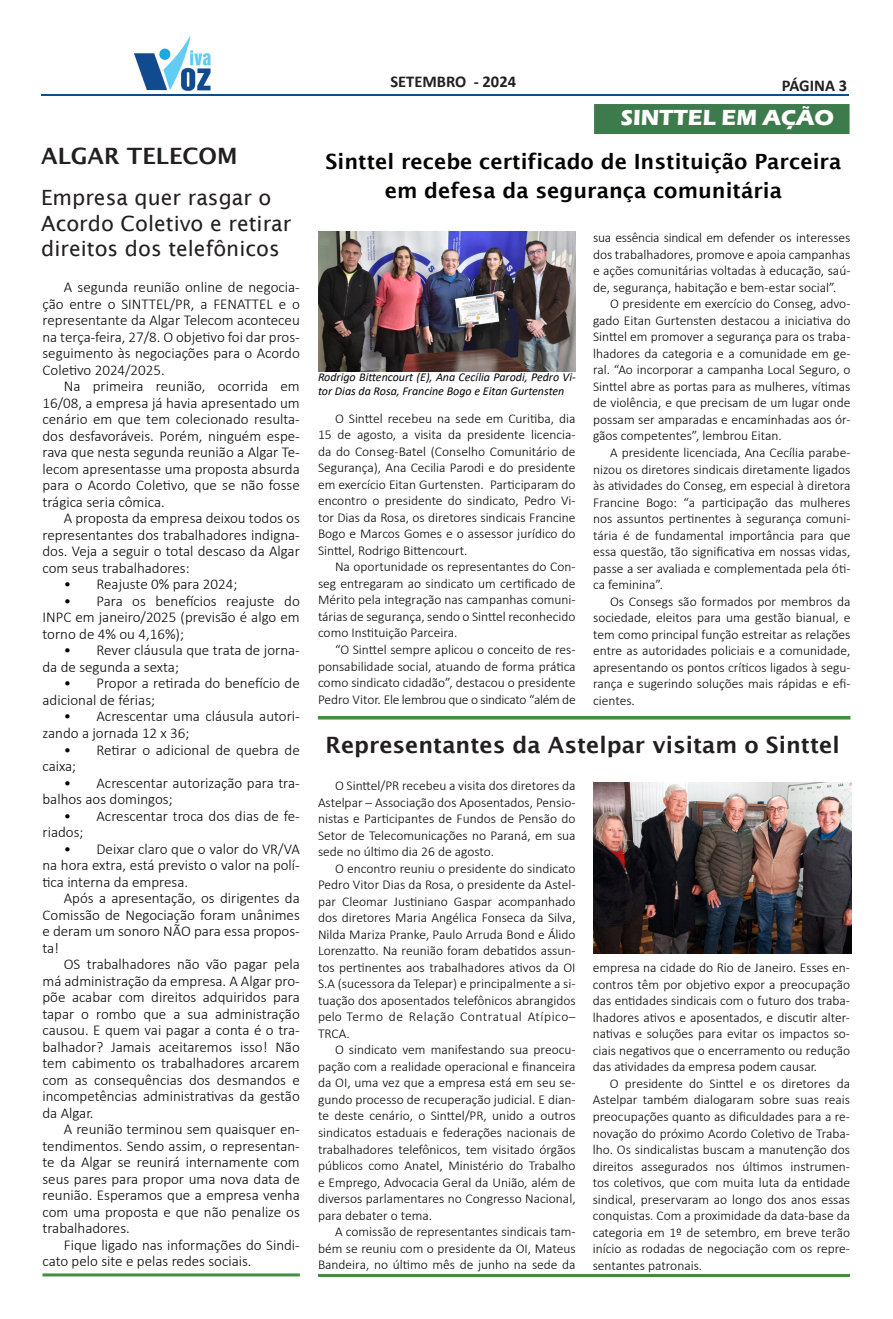
<style>
.page{position:relative;width:893px;height:1319px;background:#fff}
.page>*{position:absolute;margin:0;border:0;box-sizing:border-box;transform-origin:0 0}
.t1{font:600 22.5px "Lucida Sans";color:#231f20}
.t2{font:700 22.5px "Eras ITC";color:#fff}
.t3{font:600 21px/28.5px "Lucida Sans";color:#040503;text-align:center}
.t4{font:21px/25.5px "Lucida Sans";color:#231f20}
.t5{font:700 16.5px "Calibri";color:#231f20}
.t6{font:300 15px/16.5px "Calibri";color:#040503;text-align:justify}
.t7{font:300 13.5px/16.5px "Calibri";color:#040503;text-align:justify}
.t8{font:italic 12px/13.5px "Calibri";color:#040503}
</style>
<div class="page">
<img style="left:134px;top:37px;width:77px;height:54px">
<hr style="left:41px;top:94px;width:808px;height:1px;background:#104b8f">
<div style="left:593px;top:102px;width:258px;height:33px;background:#3d7b4c;border:2px solid #fff"></div>
<hr style="left:318px;top:716px;width:532px;height:3px;background:#438e41">
<hr style="left:318px;top:1274px;width:532px;height:2px;background:#438d41">
<div style="left:43px;top:1273px;width:257px;height:3px;border:2px solid #438e41"></div>
<img style="left:594px;top:782px;width:257px;height:171px">
<img style="left:318px;top:231px;width:258px;height:141px">
<p class="t1" style="left:41px;top:143px;width:198px">ALGAR TELECOM</p>
<p class="t4" style="left:41px;top:185px;width:252px">Empresa quer rasgar o<br>Acordo Coletivo e retirar direitos dos telefônicos</p>
<p class="t6" style="left:43px;top:279px;width:259px;text-indent:21px">A segunda reunião online de negocia&shy;ção entre o SINTTEL/PR, a FENATTEL e o representante da Algar Telecom aconteceu na terça-feira, 27/8. O objetivo foi dar pros&shy;seguimento às negociações para o Acordo Coletivo 2024/2025.</p>
<p class="t6" style="left:43px;top:378px;width:259px;text-indent:21px">Na primeira reunião, ocorrida em 16/08, a empresa já havia apresentado um cenário em que tem colecionado resulta&shy;dos desfavoráveis. Porém, ninguém espe&shy;rava que nesta segunda reunião a Algar Te&shy;lecom apresentasse uma proposta absurda para o Acordo Coletivo, que se não fosse trágica seria cômica.</p>
<p class="t6" style="left:43px;top:510px;width:259px;text-indent:21px">A proposta da empresa deixou todos os representantes dos trabalhadores indigna&shy;dos. Veja a seguir o total descaso da Algar com seus trabalhadores:</p>
<p class="t6" style="left:64px;top:576px;width:175px">• Reajuste 0% para 2024;</p>
<p class="t6" style="left:43px;top:592px;width:259px;text-indent:21px">• Para os benefícios reajuste do INPC em janeiro/2025 (previsão é algo em torno de 4% ou 4,16%);</p>
<p class="t6" style="left:43px;top:642px;width:259px;text-indent:21px">• Rever cláusula que trata de jorna&shy;da de segunda a sexta;</p>
<p class="t6" style="left:43px;top:675px;width:259px;text-indent:21px">• Propor a retirada do benefício de adicional de férias;</p>
<p class="t6" style="left:43px;top:708px;width:259px;text-indent:21px">• Acrescentar uma cláusula autori&shy;zando a jornada 12 x 36;</p>
<p class="t6" style="left:43px;top:741px;width:259px;text-indent:21px">• Retirar o adicional de quebra de caixa;</p>
<p class="t6" style="left:43px;top:774px;width:259px;text-indent:21px">• Acrescentar autorização para tra&shy;balhos aos domingos;</p>
<p class="t6" style="left:43px;top:807px;width:259px;text-indent:21px">• Acrescentar troca dos dias de fe&shy;riados;</p>
<p class="t6" style="left:43px;top:840px;width:259px;text-indent:21px">• Deixar claro que o valor do VR/VA na hora extra, está previsto o valor na polí&shy;tica interna da empresa.</p>
<p class="t6" style="left:43px;top:889px;width:259px;text-indent:21px">Após a apresentação, os dirigentes da Comissão de Negociação foram unânimes e deram um sonoro NÃO para essa propos&shy;ta!</p>
<p class="t6" style="left:43px;top:955px;width:259px;text-indent:21px">OS trabalhadores não vão pagar pela má administração da empresa. A Algar pro&shy;põe acabar com direitos adquiridos para tapar o rombo que a sua administração causou. E quem vai pagar a conta é o tra&shy;balhador? Jamais aceitaremos isso! Não tem cabimento os trabalhadores arcarem com as consequências dos desmandos e incompetências administrativas da gestão da Algar.</p>
<p class="t6" style="left:43px;top:1120px;width:259px;text-indent:21px">A reunião terminou sem quaisquer en&shy;tendimentos. Sendo assim, o representan&shy;te da Algar se reunirá internamente com seus pares para propor uma nova data de reunião. Esperamos que a empresa venha com uma proposta e que não penalize os trabalhadores.</p>
<p class="t6" style="left:43px;top:1236px;width:259px;text-indent:21px">Fique ligado nas informações do Sindi&shy;cato pelo site e pelas redes sociais.</p>
<p class="t5" style="left:390px;top:70px;width:127px">SETEMBRO - 2024</p>
<p class="t5" style="left:782px;top:73px;width:67px">PÁGINA 3</p>
<p class="t2" style="left:621px;top:104px;width:215px">SINTTEL EM AÇÃO</p>
<p class="t3" style="left:326px;top:147px;width:517px">Sinttel recebe certificado de Instituição Parceira em defesa da segurança comunitária</p>
<p class="t8" style="left:318px;top:370px;width:259px">Rodrigo Bittencourt (E), Ana Cecília Parodi, Pedro Vi&shy;tor Dias da Rosa, Francine Bogo e Eitan Gurtensten</p>
<p class="t7" style="left:318px;top:410px;width:259px;text-indent:17px">O Sinttel recebeu na sede em Curitiba, dia 15 de agosto, a visita da presidente licencia&shy;da do Conseg-Batel (Conselho Comunitário de Segurança), Ana Cecilia Parodi e do presidente em exercício Eitan Gurtensten. Participaram do encontro o presidente do sindicato, Pedro Vi&shy;tor Dias da Rosa, os diretores sindicais Francine Bogo e Marcos Gomes e o assessor jurídico do Sinttel, Rodrigo Bittencourt.</p>
<p class="t7" style="left:318px;top:558px;width:259px;text-indent:17px">Na oportunidade os representantes do Con&shy;seg entregaram ao sindicato um certificado de Mérito pela integração nas campanhas comuni&shy;tárias de segurança, sendo o Sinttel reconhecido como Instituição Parceira.</p>
<p class="t7" style="left:318px;top:641px;width:259px;text-indent:17px">“O Sinttel sempre aplicou o conceito de res&shy;ponsabilidade social, atuando de forma prática como sindicato cidadão”, destacou o presidente Pedro Vitor. Ele lembrou que o sindicato “além de</p>
<p class="t7" style="left:593px;top:229px;width:259px">sua essência sindical em defender os interesses dos trabalhadores, promove e apoia campanhas e ações comunitárias voltadas à educação, saú&shy;de, segurança, habitação e bem-estar social”.</p>
<p class="t7" style="left:593px;top:295px;width:259px;text-indent:17px">O presidente em exercício do Conseg, advo&shy;gado Eitan Gurtensten destacou a iniciativa do Sinttel em promover a segurança para os traba&shy;lhadores da categoria e a comunidade em ge&shy;ral. “Ao incorporar a campanha Local Seguro, o Sinttel abre as portas para as mulheres, vítimas de violência, e que precisam de um lugar onde possam ser amparadas e encaminhadas aos ór&shy;gãos competentes”, lembrou Eitan.</p>
<p class="t7" style="left:593px;top:444px;width:259px;text-indent:17px">A presidente licenciada, Ana Cecília parabe&shy;nizou os diretores sindicais diretamente ligados às atividades do Conseg, em especial à diretora Francine Bogo: “a participação das mulheres nos assuntos pertinentes à segurança comuni&shy;tária é de fundamental importância para que essa questão, tão significativa em nossas vidas, passe a ser avaliada e complementada pela óti&shy;ca feminina”.</p>
<p class="t7" style="left:593px;top:592px;width:259px;text-indent:17px">Os Consegs são formados por membros da sociedade, eleitos para uma gestão bianual, e tem como principal função estreitar as relações entre as autoridades policiais e a comunidade, apresentando os pontos críticos ligados à segu&shy;rança e sugerindo soluções mais rápidas e efi&shy;cientes.</p>
<p class="t1" style="left:326px;top:731px;width:516px">Representantes da Astelpar visitam o Sinttel</p>
<p class="t7" style="left:318px;top:777px;width:259px;text-indent:17px">O Sinttel/PR recebeu a visita dos diretores da Astelpar – Associação dos Aposentados, Pensio&shy;nistas e Participantes de Fundos de Pensão do Setor de Telecomunicações no Paraná, em sua sede no último dia 26 de agosto.</p>
<p class="t7" style="left:318px;top:859px;width:259px;text-indent:17px">O encontro reuniu o presidente do sindicato Pedro Vitor Dias da Rosa, o presidente da Astel&shy;par Cleomar Justiniano Gaspar acompanhado dos diretores Maria Angélica Fonseca da Silva, Nilda Mariza Pranke, Paulo Arruda Bond e Álido Lorenzatto. Na reunião foram debatidos assun&shy;tos pertinentes aos trabalhadores ativos da OI S.A (sucessora da Telepar) e principalmente a si&shy;tuação dos aposentados telefônicos abrangidos pelo Termo de Relação Contratual Atípico– TRCA.</p>
<p class="t7" style="left:318px;top:1041px;width:259px;text-indent:17px">O sindicato vem manifestando sua preocu&shy;pação com a realidade operacional e financeira da OI, uma vez que a empresa está em seu se&shy;gundo processo de recuperação judicial. E dian&shy;te deste cenário, o Sinttel/PR, unido a outros sindicatos estaduais e federações nacionais de trabalhadores telefônicos, tem visitado órgãos públicos como Anatel, Ministério do Trabalho e Emprego, Advocacia Geral da União, além de diversos parlamentares no Congresso Nacional, para debater o tema.</p>
<p class="t7" style="left:318px;top:1222px;width:259px;text-indent:17px">A comissão de representantes sindicais tam&shy;bém se reuniu com o presidente da OI, Mateus Bandeira, no último mês de junho na sede da</p>
<p class="t7" style="left:593px;top:959px;width:259px">empresa na cidade do Rio de Janeiro. Esses en&shy;contros têm por objetivo expor a preocupação das entidades sindicais com o futuro dos traba&shy;lhadores ativos e aposentados, e discutir alter&shy;nativas e soluções para evitar os impactos so&shy;ciais negativos que o encerramento ou redução das atividades da empresa podem causar.</p>
<p class="t7" style="left:593px;top:1074px;width:259px;text-indent:17px">O presidente do Sinttel e os diretores da Astelpar também dialogaram sobre suas reais preocupações quanto as dificuldades para a re&shy;novação do próximo Acordo Coletivo de Traba&shy;lho. Os sindicalistas buscam a manutenção dos direitos assegurados nos últimos instrumen&shy;tos coletivos, que com muita luta da entidade sindical, preservaram ao longo dos anos essas conquistas. Com a proximidade da data-base da categoria em 1º de setembro, em breve terão início as rodadas de negociação com os repre&shy;sentantes patronais.</p>
</div>
